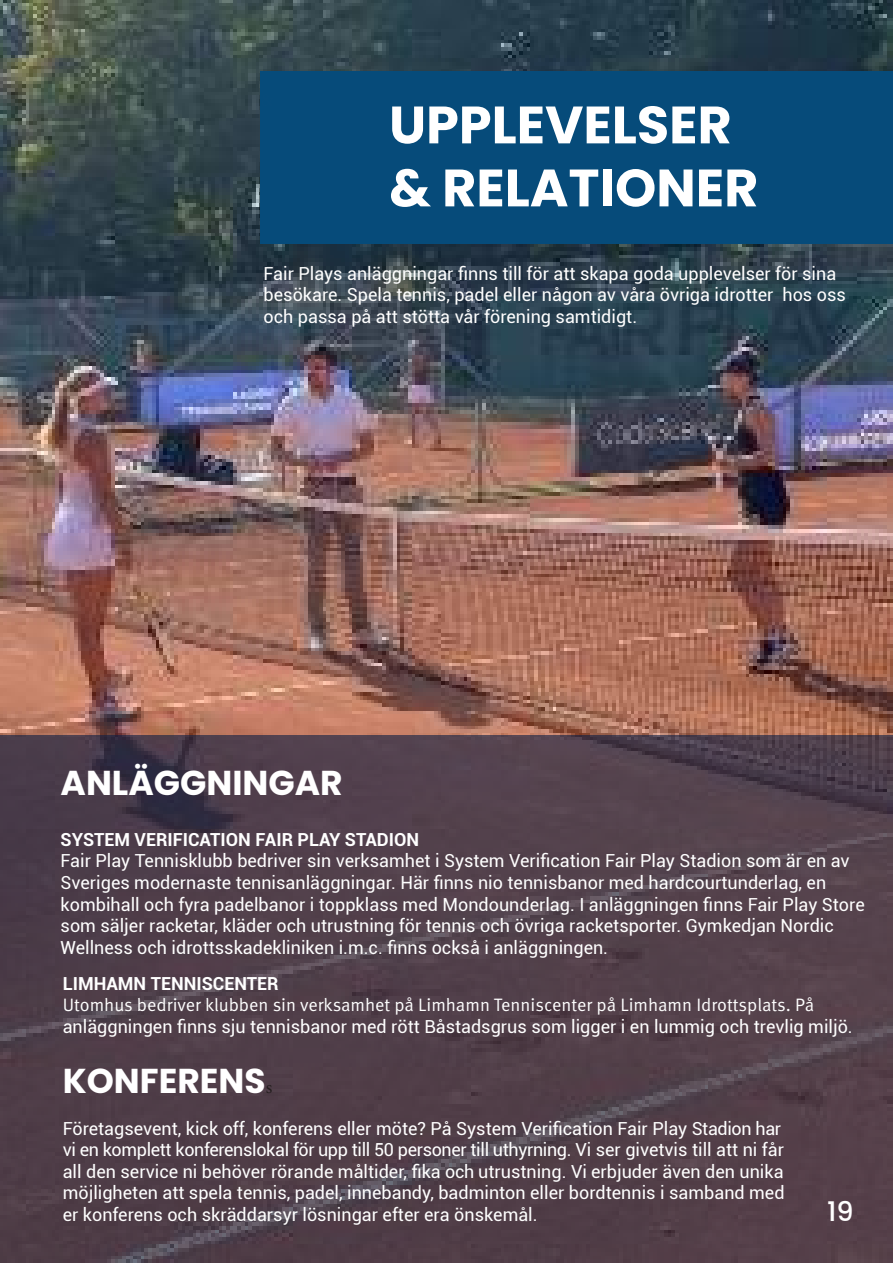
<style>
.page{position:relative;width:893px;height:1263px;background:#fff}
.page>*{position:absolute;margin:0;border:0;box-sizing:border-box;transform-origin:0 0}
.t1{font:700 52.5px/63px "Poppins";color:#fff}
.t2{font:700 34.5px "Poppins";color:#fff}
.t3{font:500 27px "Poppins";color:#fff}
.t4{font:18px/21.6px "Roboto";color:#fff}
.t5{font:18px "Meta Pro Norm";color:#fff}
.t6{font:700 18px "Roboto";color:#fff}
.s1{font-family:"Minion Pro";font-weight:400;font-size:18px;color:#241f1f}
</style>
<div class="page">
<img style="left:0;top:0;width:893px;height:736px">
<div style="left:261px;top:71px;width:632px;height:172px;background:#064b7a"></div>
<div style="left:0;top:736px;width:893px;height:527px;background:#513f49"></div>
<h1 class="t1" style="left:389px;top:94px;width:371px">UPPLEVELSER &amp; RELATIONER</h1>
<p class="t4" style="left:264px;top:262px;width:584px">Fair Plays anläggningar finns till för att skapa goda upplevelser för sina besökare. Spela tennis, padel eller någon av våra övriga idrotter hos oss och passa på att stötta vår förening samtidigt.</p>
<h2 class="t2" style="left:61px;top:763px;width:284px">ANLÄGGNINGAR</h2>
<p class="t6" style="left:61px;top:827px;width:360px">SYSTEM VERIFICATION FAIR PLAY STADION</p>
<p class="t4" style="left:61px;top:849px;width:806px">Fair Play Tennisklubb bedriver sin verksamhet i System Verification Fair Play Stadion som är en av Sveriges modernaste tennisanläggningar. Här finns nio tennisbanor med hardcourtunderlag, en kombihall och fyra padelbanor i toppklass med Mondounderlag. I anläggningen finns Fair Play Store som säljer racketar, kläder och utrustning för tennis och övriga racketsporter. Gymkedjan Nordic Wellness och idrottsskadekliniken i.m.c. finns också i anläggningen.</p>
<p class="t6" style="left:63px;top:970px;width:217px">LIMHAMN TENNISCENTER</p>
<p class="t5" style="left:63px;top:991px;width:753px">Utomhus bedriver klubben sin verksamhet på Limhamn Tenniscenter på Limhamn Idrottsplats. På</p>
<p class="t4" style="left:63px;top:1015px;width:791px">anläggningen finns sju tennisbanor med rött Båstadsgrus som ligger i en lummig och trevlig miljö.</p>
<h2 class="t2" style="left:63px;top:1061px;width:211px">KONFERENS<span class="s1">s</span></h2>
<p class="t4" style="left:63px;top:1117px;width:723px">Företagsevent, kick off, konferens eller möte? På System Verification Fair Play Stadion har vi en komplett konferenslokal för upp till 50 personer till uthyrning. Vi ser givetvis till att ni får all den service ni behöver rörande måltider, fika och utrustning. Vi erbjuder även den unika möjligheten att spela tennis, padel, innebandy, badminton eller bordtennis i samband med er konferens och skräddarsyr lösningar efter era önskemål.</p>
<h3 class="t3" style="left:827px;top:1196px;width:28px">19</h3>
</div>
